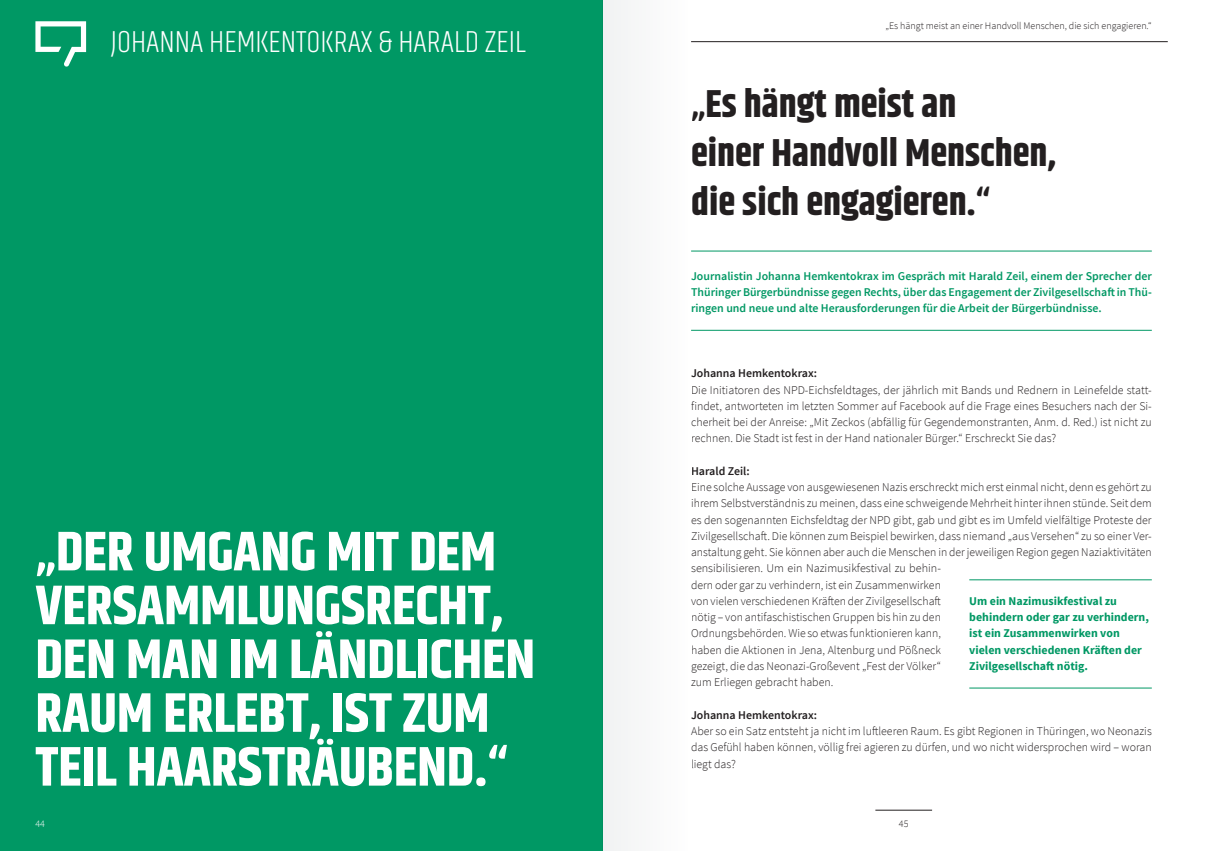
<style>
.page{position:relative;width:1205px;height:851px;background:#fff}
.page>*{position:absolute;margin:0;border:0;box-sizing:border-box;transform-origin:0 0}
.Headlines_grüne_Seit{font:700 55.5px/53.8px "Khand";color:#fff}
._1__Headline_groß{font:700 38.75px/48.8px "Khand";color:#231f20}
.Subheadline_grüne_Se{font:300 31.25px "Khand";color:#fff}
.Fließtext{font:300 11.88px/16.2px "Source Sans Pro";color:#231f20;text-align:justify}
.Zusammenfassung{font:600 11.88px/16.2px "Source Sans Pro";color:#009864;text-align:justify}
.Hervorhebungen{font:700 11.88px/16.2px "Source Sans Pro";color:#009864}
.Dialog_Sprecher{font:600 11.88px "Source Sans Pro";color:#231f20}
.Seitenzahlen{font:300 10px "Source Sans Pro";color:#231f20}
.t1{font:300 10px "Source Sans Pro";color:#fff}
</style>
<div class="page">
<hr style="left:875px;top:809px;width:57px;height:1px;background:#231f20">
<hr style="left:691px;top:41px;width:477px;height:1px;background:#231f20">
<div style="left:0;top:0;width:602px;height:850px;background:#009864"></div>
<svg style="left:35px;top:21px;width:51px;height:46px"></svg>
<hr style="left:691px;top:251px;width:461px;height:1px;background:#009864">
<hr style="left:691px;top:330px;width:461px;height:1px;background:#009864">
<hr style="left:969px;top:579px;width:183px;height:1px;background:#009864">
<hr style="left:969px;top:687px;width:183px;height:1px;background:#009864">
<div style="left:602px;top:0;width:89px;height:850px;background:#f7f8f8"></div>
<p class="Subheadline_grüne_Se" style="left:111px;top:23px;width:416px">JOHANNA HEMKENTOKRAX &amp; HARALD ZEIL</p>
<p class="Headlines_grüne_Seit" style="left:35px;top:527px;width:501px">„DER UMGANG MIT DEM<br>VERSAMMLUNGSRECHT,<br>DEN MAN IM LÄNDLICHEN<br>RAUM ERLEBT, IST ZUM<br>TEIL HAARSTRÄUBEND.“</p>
<p class="Seitenzahlen" style="left:885px;top:19px;width:268px">„Es hängt meist an einer Handvoll Menschen, die sich engagieren.“</p>
<p class="_1__Headline_groß" style="left:691px;top:82px;width:366px">„Es hängt meist an<br>einer Handvoll Menschen, die sich engagieren.“</p>
<p class="Zusammenfassung" style="left:691px;top:268px;width:462px">Journalistin Johanna Hemkentokrax im Gespräch mit Harald Zeil, einem der Sprecher der Thüringer Bürgerbündnisse gegen Rechts, über das Engagement der Zivilgesellschaft in Thü&shy;ringen und neue und alte Herausforderungen für die Arbeit der Bürgerbündnisse.</p>
<p class="Dialog_Sprecher" style="left:691px;top:366px;width:127px">Johanna Hemkentokrax:</p>
<p class="Fließtext" style="left:691px;top:381px;width:462px">Die Initiatoren des NPD-Eichsfeldtages, der jährlich mit Bands und Rednern in Leinefelde statt&shy;findet, antworteten im letzten Sommer auf Facebook auf die Frage eines Besuchers nach der Si&shy;cherheit bei der Anreise: „Mit Zeckos (abfällig für Gegendemonstranten, Anm. d. Red.) ist nicht zu rechnen. Die Stadt ist fest in der Hand nationaler Bürger.“ Erschreckt Sie das?</p>
<p class="Dialog_Sprecher" style="left:691px;top:463px;width:60px">Harald Zeil:</p>
<p class="Fließtext" style="left:691px;top:479px;width:462px;text-align:left">Eine solche Aussage von ausgewiesenen Nazis erschreckt mich erst einmal nicht, denn es gehört zu ihrem Selbstverständnis zu meinen, dass eine schweigende Mehrheit hinter ihnen stünde. Seit dem es den sogenannten Eichsfeldtag der NPD gibt, gab und gibt es im Umfeld vielfältige Proteste der Zivilgesellschaft. Die können zum Beispiel bewirken, dass niemand „aus Versehen“ zu so einer Ver&shy;anstaltung geht. Sie können aber auch die Menschen in der jeweiligen Region gegen Naziaktivitäten sensibilisieren. Um ein Nazimusikfestival zu behin-<br>dern oder gar zu verhindern, ist ein Zusammenwirken<br>von vielen verschiedenen Kräften der Zivilgesellschaft<br>nötig – von antifaschistischen Gruppen bis hin zu den<br>Ordnungsbehörden. Wie so etwas funktionieren kann,<br>haben die Aktionen in Jena, Altenburg und Pößneck<br>gezeigt, die das Neonazi-Großevent „Fest der Völker“<br>zum Erliegen gebracht haben.</p>
<p class="Dialog_Sprecher" style="left:691px;top:707px;width:127px">Johanna Hemkentokrax:</p>
<p class="Fließtext" style="left:691px;top:723px;width:462px">Aber so ein Satz entsteht ja nicht im luftleeren Raum. Es gibt Regionen in Thüringen, wo Neonazis das Gefühl haben können, völlig frei agieren zu dürfen, und wo nicht widersprochen wird – woran liegt das?</p>
<p class="Hervorhebungen" style="left:969px;top:593px;width:181px">Um ein Nazimusikfestival zu behindern oder gar zu verhindern, ist ein Zusammenwirken von vielen verschiedenen Kräften der<br>Zivilgesellschaft nötig.</p>
<p class="t1" style="left:35px;top:817px;width:11px">44</p>
<p class="Seitenzahlen" style="left:899px;top:817px;width:11px">45</p>
</div>
